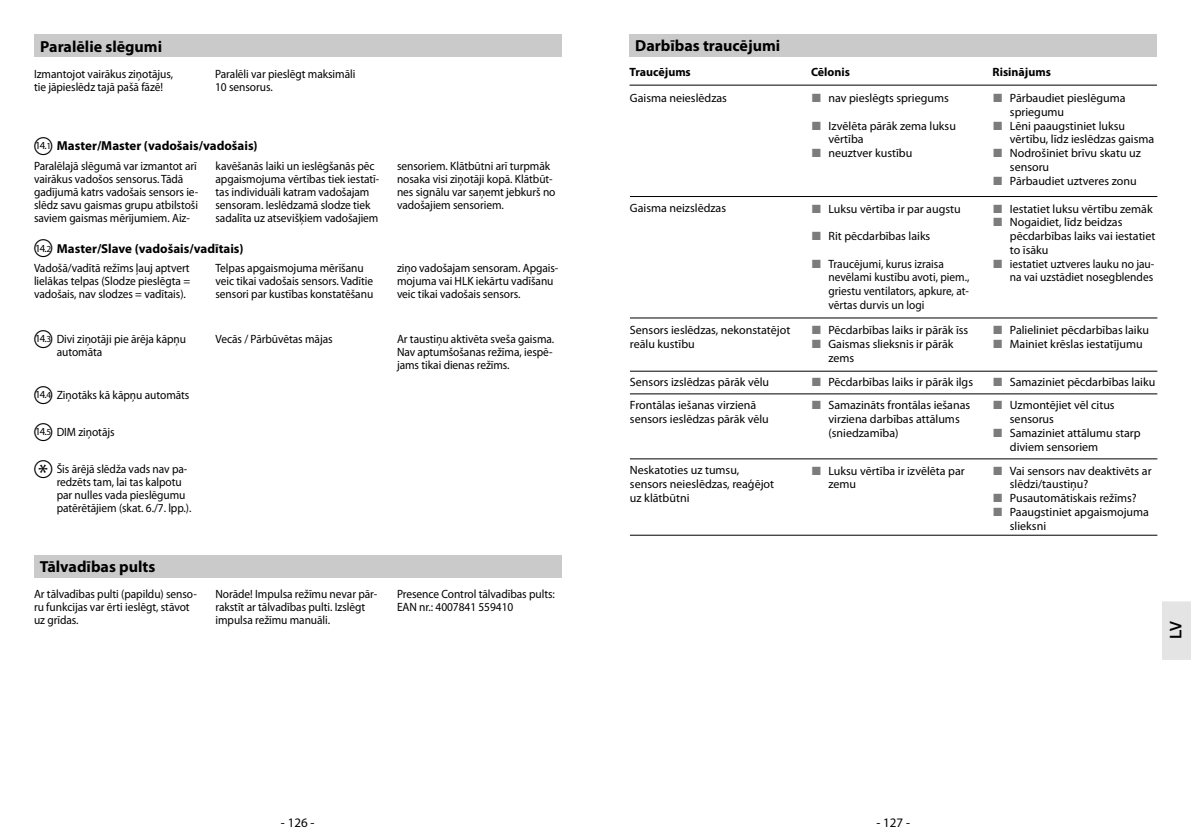
<style>
.page{position:relative;width:1191px;height:840px;background:#fff}
.page>*{position:absolute;margin:0;border:0;box-sizing:border-box;transform-origin:0 0}
.t1{font:24px "Myriad Pro";color:#000}
.t2{font:700 16px "Myriad Pro";color:#000}
.t3{font:500 16px "Helvetica Neue LT Std";color:#000}
.t4{font:700 13px "Myriad Pro";color:#000}
.t5{font:13px "Myriad Pro";color:#000}
.t6{font:12px/13px "Myriad Pro";letter-spacing:-.005em;color:#000;scale:.95 1}
.t7{font:12px/13.8px "Myriad Pro";letter-spacing:-.005em;color:#000}
.t8{font:700 12px "Myriad Pro";color:#000}
.t9{font:10.8px "Myriad Pro";color:#000}
.s1{font-size:9.2px}
.s2{font-size:10.8px}
.s3{font-family:"European Pi Three";color:#7c7c7c}
</style>
<div class="page">
<div style="left:34px;top:554px;width:527px;height:23px;background:#cacaca"></div>
<div style="left:35px;top:34px;width:527px;height:23px;background:#cacaca"></div>
<div style="left:629px;top:34px;width:528px;height:23px;background:#cacaca"></div>
<hr style="left:629px;top:85px;width:528px;height:1px;background:#000">
<hr style="left:630px;top:196px;width:527px;height:1px;background:#000">
<hr style="left:630px;top:317px;width:527px;height:1px;background:#000">
<hr style="left:630px;top:370px;width:527px;height:1px;background:#000">
<hr style="left:630px;top:393px;width:527px;height:1px;background:#000">
<hr style="left:630px;top:458px;width:527px;height:1px;background:#000">
<hr style="left:630px;top:534px;width:527px;height:1px;background:#000">
<div style="left:1162px;top:599px;width:29px;height:60px;background:#e4e4e4"></div>
<hr style="left:1161px;top:599px;width:30px;height:2px;background:#fff">
<h2 class="t2" style="left:40px;top:37px;width:123px">Paralēlie slēgumi</h2>
<p class="t6" style="left:34px;top:68px;width:148px">Izmantojot vairākus ziņotājus, tie jāpieslēdz tajā pašā fāzē!</p>
<p class="t6" style="left:215px;top:68px;width:149px">Paralēli var pieslēgt maksimāli<br>10 sensorus.</p>
<p class="t9" style="left:35px;top:140px;width:18px">14.<span class="s1">1</span></p>
<p class="t4" style="left:57px;top:139px;width:202px">Master/Master (vadošais/vadošais)</p>
<p class="t6" style="left:34px;top:159px;width:174px">Paralēlajā slēgumā var izmantot arī vairākus vadošos sensorus. Tādā gadījumā katrs vadošais sensors ie&shy;slēdz savu gaismas grupu atbilstoši saviem gaismas mērījumiem. Aiz-</p>
<p class="t6" style="left:215px;top:159px;width:174px">kavēšanās laiki un ieslēgšanās pēc apgaismojuma vērtības tiek iestatī&shy;tas individuāli katram vadošajam sensoram. Ieslēdzamā slodze tiek sadalīta uz atsevišķiem vadošajiem</p>
<p class="t6" style="left:397px;top:159px;width:168px">sensoriem. Klātbūtni arī turpmāk nosaka visi ziņotāji kopā. Klātbūt&shy;nes signālu var saņemt jebkurš no vadošajiem sensoriem.</p>
<p class="t4" style="left:57px;top:241px;width:188px">Master/Slave (vadošais/vadītais)</p>
<p class="t9" style="left:35px;top:242px;width:18px">14.<span class="s1">2</span></p>
<p class="t6" style="left:34px;top:261px;width:166px;text-align:justify">Vadošā/vadītā režīms ļauj aptvert lielākas telpas (Slodze pieslēgta = vadošais, nav slodzes = vadītais).</p>
<p class="t6" style="left:215px;top:261px;width:168px">Telpas apgaismojuma mērīšanu veic tikai vadošais sensors. Vadītie sensori par kustības konstatēšanu</p>
<p class="t6" style="left:397px;top:261px;width:171px">ziņo vadošajam sensoram. Apgais&shy;mojuma vai HLK iekārtu vadīšanu veic tikai vadošais sensors.</p>
<p class="t6" style="left:57px;top:332px;width:138px;text-indent:-22px"><span class="s2">14.</span><span class="s1">3</span> Divi ziņotāji pie ārēja kāpņu automāta</p>
<p class="t6" style="left:215px;top:332px;width:125px">Vecās / Pārbūvētas mājas</p>
<p class="t6" style="left:397px;top:332px;width:167px">Ar taustiņu aktivēta sveša gaisma.<br>Nav aptumšošanas režīma, iespē&shy;jams tikai dienas režīms.</p>
<p class="t6" style="left:35px;top:388px;width:164px"><span class="s2">14.</span><span class="s1">4</span> Ziņotāks kā kāpņu automāts</p>
<p class="t6" style="left:35px;top:425px;width:85px"><span class="s2">14.</span><span class="s1">5</span> DIM ziņotājs</p>
<p class="t6" style="left:57px;top:462px;width:143px">Šis ārējā slēdža vads nav pa&shy;redzēts tam, lai tas kalpotu par nulles vada pieslēgumu patērētājiem (skat. 6./7. lpp.).</p>
<h1 class="t1" style="left:38px;top:460px;width:11px">*</h1>
<h2 class="t2" style="left:40px;top:557px;width:117px">Tālvadības pults</h2>
<p class="t6" style="left:34px;top:587px;width:173px">Ar tālvadības pulti (papildu) senso&shy;ru funkcijas var ērti ieslēgt, stāvot uz grīdas.</p>
<p class="t6" style="left:215px;top:587px;width:172px">Norāde! Impulsa režīmu nevar pār&shy;rakstīt ar tālvadības pulti. Izslēgt impulsa režīmu manuāli.</p>
<p class="t6" style="left:397px;top:587px;width:168px">Presence Control tālvadības pults:<br>EAN nr.: 4007841 559410</p>
<h2 class="t2" style="left:635px;top:37px;width:146px">Darbības traucējumi</h2>
<p class="t8" style="left:629px;top:65px;width:63px">Traucējums</p>
<p class="t8" style="left:811px;top:65px;width:40px">Cēlonis</p>
<p class="t8" style="left:992px;top:65px;width:60px">Risinājums</p>
<p class="t7" style="left:630px;top:91px;width:99px">Gaisma neieslēdzas</p>
<p class="t7" style="left:811px;top:91px;width:139px"><span class="s3">L</span> nav pieslēgts spriegums</p>
<p class="t7" style="left:811px;top:119px;width:146px"><span class="s3">L</span> Izvēlēta pārāk zema luksu</p>
<p class="t7" style="left:828px;top:133px;width:37px">vērtība</p>
<p class="t7" style="left:811px;top:146px;width:102px"><span class="s3">L</span> neuztver kustību</p>
<p class="t7" style="left:993px;top:91px;width:134px"><span class="s3">L</span> Pārbaudiet pieslēguma</p>
<p class="t7" style="left:1010px;top:105px;width:56px">spriegumu</p>
<p class="t7" style="left:993px;top:119px;width:134px"><span class="s3">L</span> Lēni paaugstiniet luksu</p>
<p class="t7" style="left:1010px;top:133px;width:146px">vērtību, līdz ieslēdzas gaisma</p>
<p class="t7" style="left:993px;top:146px;width:149px"><span class="s3">L</span> Nodrošiniet brīvu skatu uz</p>
<p class="t7" style="left:1010px;top:160px;width:41px">sensoru</p>
<p class="t7" style="left:993px;top:174px;width:145px"><span class="s3">L</span> Pārbaudiet uztveres zonu</p>
<p class="t7" style="left:630px;top:202px;width:98px">Gaisma neizslēdzas</p>
<p class="t7" style="left:811px;top:202px;width:151px"><span class="s3">L</span> Luksu vērtība ir par augstu</p>
<p class="t7" style="left:811px;top:229px;width:120px"><span class="s3">L</span> Rit pēcdarbības laiks</p>
<p class="t6" style="left:828px;top:257px;width:150px;line-height:13.8px;text-indent:-17px"><span class="s3">L</span> Traucējumi, kurus izraisa nevēlami kustību avoti, piem., griestu ventilators, apkure, at&shy;vērtas durvis un logi</p>
<p class="t7" style="left:630px;top:323px;width:162px">Sensors ieslēdzas, nekonstatējot reālu kustību</p>
<p class="t7" style="left:811px;top:323px;width:158px"><span class="s3">L</span> Pēcdarbības laiks ir pārāk īss</p>
<p class="t7" style="left:811px;top:337px;width:143px"><span class="s3">L</span> Gaismas slieksnis ir pārāk</p>
<p class="t7" style="left:828px;top:351px;width:27px">zems</p>
<p class="t7" style="left:993px;top:202px;width:161px"><span class="s3">L</span> Iestatiet luksu vērtību zemāk<br><span class="s3">L</span> Nogaidiet, līdz beidzas</p>
<p class="t7" style="left:1010px;top:229px;width:147px">pēcdarbības laiks vai iestatiet</p>
<p class="t7" style="left:1010px;top:243px;width:40px">to īsāku</p>
<p class="t6" style="left:993px;top:257px;width:171px"><span class="s3">L</span> iestatiet uztveres lauku no jau-</p>
<p class="t6" style="left:1010px;top:271px;width:152px">na vai uzstādiet nosegblendes</p>
<p class="t7" style="left:993px;top:323px;width:158px"><span class="s3">L</span> Palieliniet pēcdarbības laiku<br><span class="s3">L</span> Mainiet krēslas iestatījumu</p>
<p class="t7" style="left:630px;top:375px;width:141px">Sensors izslēdzas pārāk vēlu</p>
<p class="t7" style="left:811px;top:375px;width:163px"><span class="s3">L</span> Pēcdarbības laiks ir pārāk ilgs</p>
<p class="t7" style="left:993px;top:375px;width:164px"><span class="s3">L</span> Samaziniet pēcdarbības laiku</p>
<p class="t7" style="left:630px;top:398px;width:140px">Frontālas iešanas virzienā sensors ieslēdzas pārāk vēlu</p>
<p class="t7" style="left:828px;top:398px;width:143px;text-indent:-17px"><span class="s3">L</span> Samazināts frontālas iešanas virziena darbības attālums (sniedzamība)</p>
<p class="t7" style="left:993px;top:398px;width:123px"><span class="s3">L</span> Uzmontējiet vēl citus</p>
<p class="t7" style="left:1010px;top:412px;width:46px">sensorus</p>
<p class="t7" style="left:993px;top:426px;width:149px"><span class="s3">L</span> Samaziniet attālumu starp</p>
<p class="t7" style="left:1010px;top:439px;width:90px">diviem sensoriem</p>
<p class="t7" style="left:630px;top:463px;width:146px">Neskatoties uz tumsu, sensors neieslēdzas, reaģējot uz klātbūtni</p>
<p class="t7" style="left:828px;top:464px;width:138px;text-indent:-17px"><span class="s3">L</span> Luksu vērtība ir izvēlēta par zemu</p>
<p class="t7" style="left:993px;top:464px;width:160px"><span class="s3">L</span> Vai sensors nav deaktivēts ar</p>
<p class="t7" style="left:1010px;top:477px;width:80px">slēdzi/taustiņu?</p>
<p class="t7" style="left:993px;top:491px;width:145px"><span class="s3">L</span> Pusautomātiskais režīms?</p>
<p class="t7" style="left:993px;top:505px;width:158px"><span class="s3">L</span> Paaugstiniet apgaismojuma</p>
<p class="t7" style="left:1010px;top:518px;width:38px">slieksni</p>
<h2 class="t3" style="left:1166px;top:638px;width:19px;rotate:-90deg">LV</h2>
<p class="t5" style="left:281px;top:815px;width:35px">- 126 -</p>
<p class="t5" style="left:876px;top:815px;width:35px">- 127 -</p>
</div>
